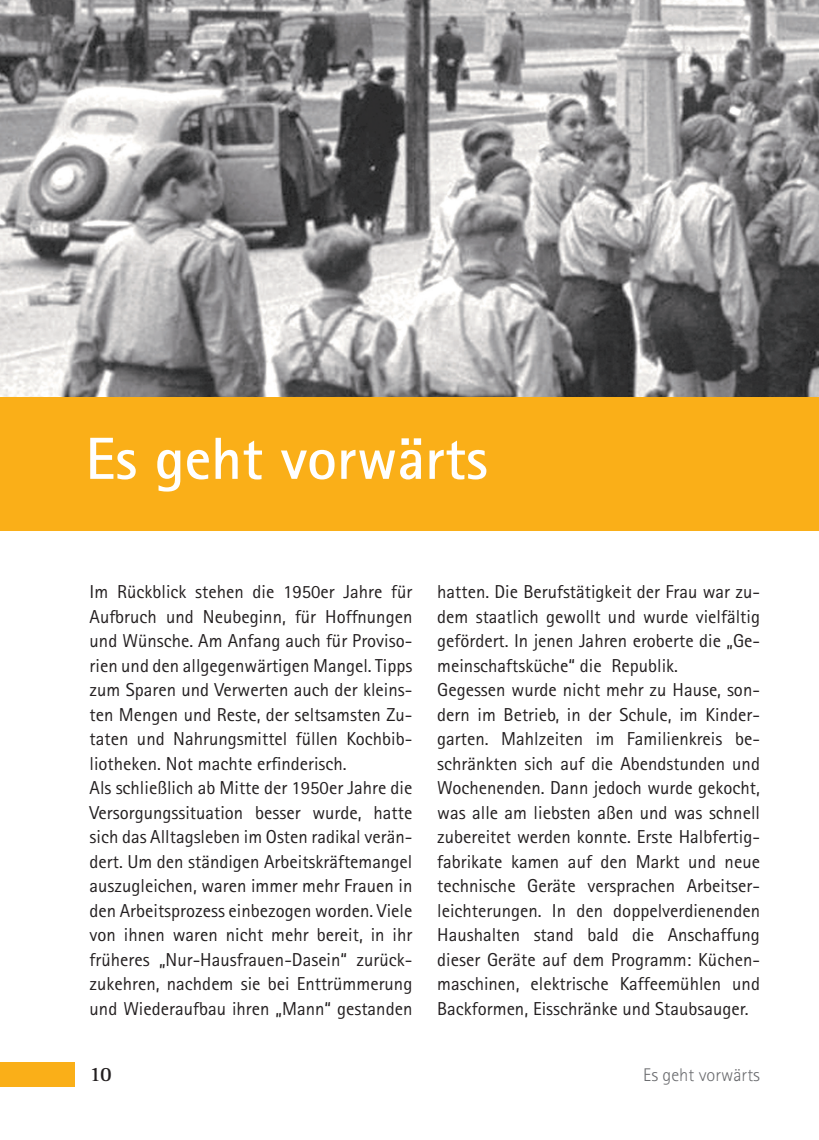
<style>
.page{position:relative;width:819px;height:1140px;background:#fff}
.page>*{position:absolute;margin:0;border:0;box-sizing:border-box;transform-origin:0 0}
.t1{font:700 59.5px "Rotis Sans Serif";color:#fff}
.t2{font:700 21px "Rotis Serif";color:#231f20}
.t3{font:18.72px/24.5px "Rotis Sans Serif";color:#231f20}
.t4{font:300 18.38px "Rotis Sans Serif";color:#6c6d70}
</style>
<div class="page">
<div style="left:0;top:397px;width:818px;height:134px;background:#faaf18"></div>
<img style="left:0;top:0;width:818px;height:397px">
<div style="left:0;top:1062px;width:75px;height:25px;background:#faaf18"></div>
<h1 class="t1" style="left:85px;top:421px;width:404px">Es geht vorwärts</h1>
<p class="t3" style="left:89px;top:580px;width:324px">Im Rückblick stehen die 1950er Jahre für Aufbruch und Neubeginn, für Hoffnungen und Wünsche. Am Anfang auch für Proviso&shy;rien und den allgegenwärtigen Mangel. Tipps zum Sparen und Verwerten auch der kleins&shy;ten Mengen und Reste, der seltsamsten Zu&shy;taten und Nahrungsmittel füllen Kochbib&shy;liotheken. Not machte erfinderisch.<br>Als schließlich ab Mitte der 1950er Jahre die Versorgungssituation besser wurde, hatte sich das Alltagsleben im Osten radikal verän&shy;dert. Um den ständigen Arbeitskräftemangel auszugleichen, waren immer mehr Frauen in den Arbeitsprozess einbezogen worden. Viele von ihnen waren nicht mehr bereit, in ihr früheres „Nur-Hausfrauen-Dasein“ zurück&shy;zukehren, nachdem sie bei Enttrümmerung und Wiederaufbau ihren „Mann“ gestanden</p>
<p class="t3" style="left:437px;top:580px;width:324px">hatten. Die Berufstätigkeit der Frau war zu&shy;dem staatlich gewollt und wurde vielfältig gefördert. In jenen Jahren eroberte die „Ge&shy;meinschaftsküche“ die Republik.<br>Gegessen wurde nicht mehr zu Hause, son&shy;dern im Betrieb, in der Schule, im Kinder&shy;garten. Mahlzeiten im Familienkreis be&shy;schränkten sich auf die Abendstunden und Wochenenden. Dann jedoch wurde gekocht, was alle am liebsten aßen und was schnell zubereitet werden konnte. Erste Halbfertig&shy;fabrikate kamen auf den Markt und neue technische Geräte versprachen Arbeitser&shy;leichterungen. In den doppelverdienenden Haushalten stand bald die Anschaffung dieser Geräte auf dem Programm: Küchen&shy;maschinen, elektrische Kaffeemühlen und Backformen, Eisschränke und Staubsauger.</p>
<p class="t2" style="left:89px;top:1062px;width:24px">10</p>
<p class="t4" style="left:642px;top:1064px;width:118px">Es geht vorwärts</p>
</div>
